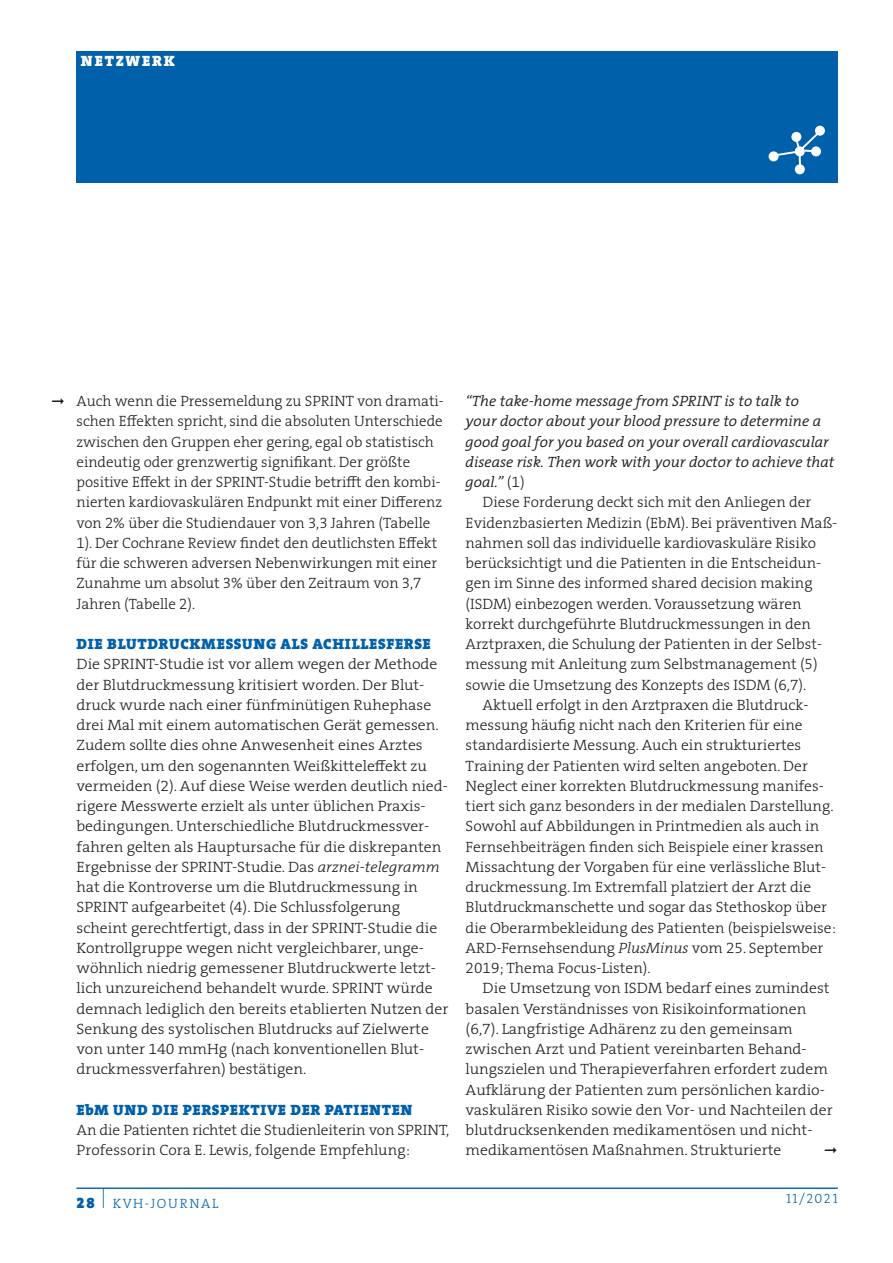
<style>
.page{position:relative;width:893px;height:1263px;background:#fff}
.page>*{position:absolute;margin:0;border:0;box-sizing:border-box;transform-origin:0 0}
._10__Lauf_mE{font:15px/20.2px "The Serif HP3 Lig";color:#1d1d1b}
._10__Lauf_oE{font:15px/20.2px "The Serif HP3 Lig";color:#1d1d1b;scale:1.05 1}
._10__Lauf_oE-2{font:15px/20.2px "The Serif HP3 Lig";color:#1d1d1b}
._10__Lauf_mE-2{font:15px/20.2px "The Serif HP3 Lig";color:#1d1d1b;scale:1.05 1}
._10__Lauf_oE-3{font:15px/20.2px "The Serif HP4 Se Lig IT";color:#1d1d1b}
._52__EBM_ZwiTi{font:15px "The Serif HP9 Blk";letter-spacing:.045em;color:#0060ab}
._60__Rubrik{font:15px "The Serif HP9 Blk";letter-spacing:.125em;color:#fff}
.t1{font:13.5px "The Serif HP3 Lig";letter-spacing:.12em;color:#0060aa}
.s1{font-family:"The Serif HP3 Lig IT"}
.s2{color:#0060aa}
.s3{font-family:"The Serif HP3 Lig"}
.s4{font-family:"The Serif HP9 Blk";font-size:15px}
</style>
<div class="page">
<hr style="left:77px;top:1188px;width:761px;height:1px;background:#0060aa">
<div style="left:77px;top:51px;width:761px;height:132px;background:#0060aa"></div>
<svg style="left:815px;top:126px;width:10px;height:10px"></svg>
<div style="left:795px;top:164px;width:10px;height:10px;background:#fff;border-radius:50%"></div>
<div style="left:769px;top:151px;width:10px;height:10px;background:#fff;border-radius:50%"></div>
<svg style="left:773px;top:129px;width:50px;height:36px"></svg>
<p class="_60__Rubrik" style="left:81px;top:51px;width:95px">NETZWERK</p>
<p class="_10__Lauf_oE-2" style="left:77px;top:391px;width:369px">Auch wenn die Pressemeldung zu SPRINT von dramati&shy;schen Effekten spricht, sind die absoluten Unterschiede zwischen den Gruppen eher gering, egal ob statistisch eindeutig oder grenzwertig signifikant. Der größte positive Effekt in der SPRINT-Studie betrifft den kombi&shy;nierten kardiovaskulären Endpunkt mit einer Differenz von 2% über die Studiendauer von 3,3 Jahren (Tabelle 1). Der Cochrane Review findet den deutlichsten Effekt für die schweren adversen Nebenwirkungen mit einer Zunahme um absolut 3% über den Zeitraum von 3,7<br>Jahren (Tabelle 2).</p>
<p class="_52__EBM_ZwiTi" style="left:77px;top:634px;width:356px">DIE BLUTDRUCKMESSUNG ALS ACHILLESFERSE</p>
<p class="_10__Lauf_oE" style="left:77px;top:654px;width:356px">Die SPRINT-Studie ist vor allem wegen der Methode der Blutdruckmessung kritisiert worden. Der Blut&shy;druck wurde nach einer fünfminütigen Ruhephase drei Mal mit einem automatischen Gerät gemessen.<br>Zudem sollte dies ohne Anwesenheit eines Arztes erfolgen, um den sogenannten Weißkitteleffekt zu vermeiden (2). Auf diese Weise werden deutlich nied&shy;rigere Messwerte erzielt als unter üblichen Praxis&shy;bedingungen. Unterschiedliche Blutdruckmessver&shy;fahren gelten als Hauptursache für die diskrepanten Ergebnisse der SPRINT-Studie. Das <span class="s1">arznei-telegramm </span>hat die Kontroverse um die Blutdruckmessung in SPRINT aufgearbeitet (4). Die Schlussfolgerung scheint gerechtfertigt, dass in der SPRINT-Studie die Kontrollgruppe wegen nicht vergleichbarer, unge&shy;wöhnlich niedrig gemessener Blutdruckwerte letzt&shy;lich unzureichend behandelt wurde. SPRINT würde demnach lediglich den bereits etablierten Nutzen der Senkung des systolischen Blutdrucks auf Zielwerte von unter 140 mmHg (nach konventionellen Blut&shy;druckmessverfahren) bestätigen.</p>
<p class="_52__EBM_ZwiTi" style="left:77px;top:1099px;width:337px">E<span class="s2">b</span>M UND DIE PERSPEKTIVE DER PATIENTEN</p>
<p class="_10__Lauf_oE-2" style="left:77px;top:1120px;width:374px">An die Patienten richtet die Studienleiterin von SPRINT,<br>Professorin Cora E. Lewis, folgende Empfehlung:</p>
<p class="_10__Lauf_oE-3" style="left:466px;top:391px;width:370px">“The take-home message from SPRINT is to talk to<br>your doctor about your blood pressure to determine a good goal for you based on your overall cardiovascular disease risk. Then work with your doctor to achieve that goal.” <span class="s3">(1)</span></p>
<p class="_10__Lauf_mE" style="left:466px;top:492px;width:373px;text-indent:17px">Diese Forderung deckt sich mit den Anliegen der Evidenzbasierten Medizin (EbM). Bei präventiven Maß&shy;nahmen soll das individuelle kardiovaskuläre Risiko berücksichtigt und die Patienten in die Entscheidun&shy;gen im Sinne des informed shared decision making (ISDM) einbezogen werden. Voraussetzung wären korrekt durchgeführte Blutdruckmessungen in den Arztpraxen, die Schulung der Patienten in der Selbst&shy;messung mit Anleitung zum Selbstmanagement (5) sowie die Umsetzung des Konzepts des ISDM (6,7).</p>
<p class="_10__Lauf_mE" style="left:466px;top:695px;width:372px;text-indent:17px">Aktuell erfolgt in den Arztpraxen die Blutdruck&shy;messung häufig nicht nach den Kriterien für eine standardisierte Messung. Auch ein strukturiertes Training der Patienten wird selten angeboten. Der Neglect einer korrekten Blutdruckmessung manifes&shy;tiert sich ganz besonders in der medialen Darstellung.<br>Sowohl auf Abbildungen in Printmedien als auch in Fernsehbeiträgen finden sich Beispiele einer krassen Missachtung der Vorgaben für eine verlässliche Blut&shy;druckmessung. Im Extremfall platziert der Arzt die Blutdruckmanschette und sogar das Stethoskop über die Oberarmbekleidung des Patienten (beispielsweise:<br>ARD-Fernsehsendung <span class="s1">PlusMinus</span> vom 25. September 2019; Thema Focus-Listen).</p>
<p class="_10__Lauf_mE-2" style="left:466px;top:978px;width:351px;text-indent:17px">Die Umsetzung von ISDM bedarf eines zumindest basalen Verständnisses von Risikoinformationen (6,7). Langfristige Adhärenz zu den gemeinsam zwischen Arzt und Patient vereinbarten Behand&shy;lungszielen und Therapieverfahren erfordert zudem Aufklärung der Patienten zum persönlichen kardio&shy;vaskulären Risiko sowie den Vor- und Nachteilen der blutdrucksenkenden medikamentösen und nicht&shy;medikamentösen Maßnahmen. Strukturierte</p>
<p class="t1" style="left:77px;top:1194px;width:143px"><span class="s4">28</span> <sup>|</sup> KVH-JOURNAL</p>
<p class="t1" style="left:786px;top:1190px;width:53px">11/2021</p>
</div>
